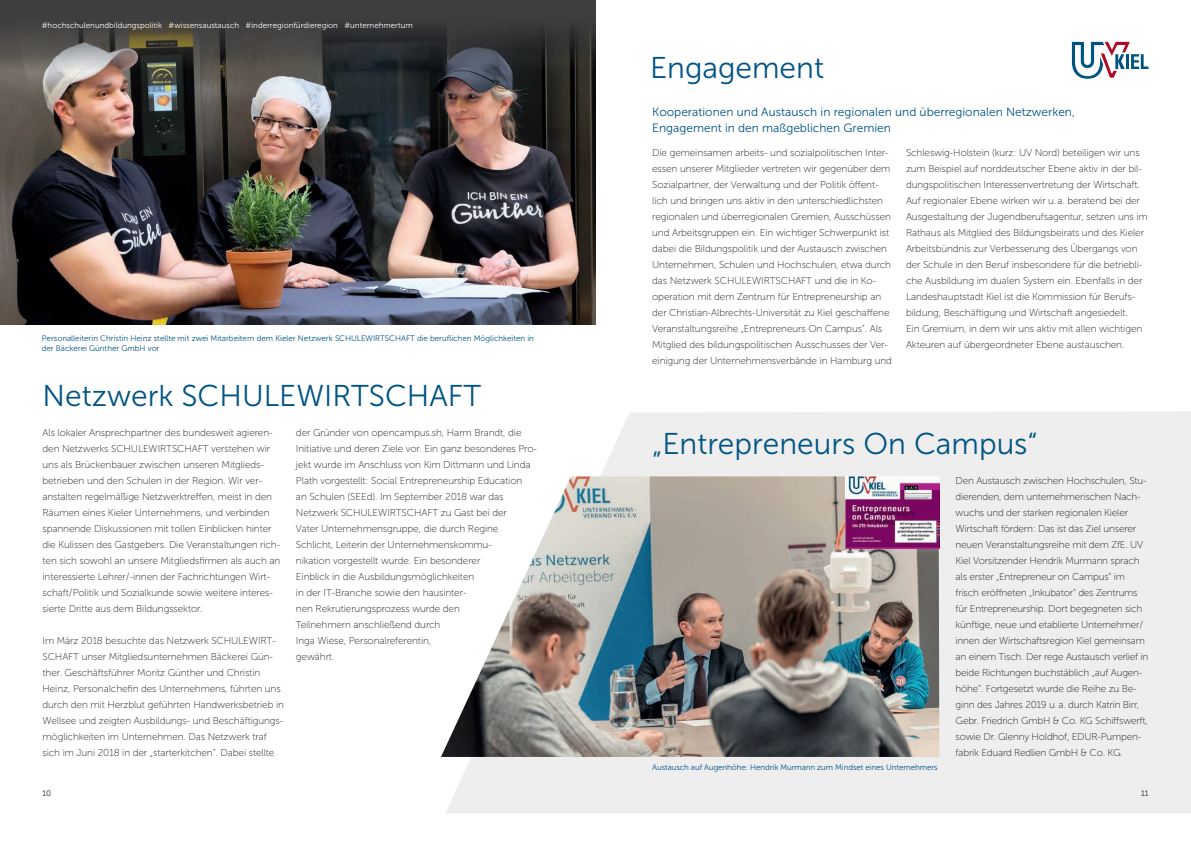
<style>
.page{position:relative;width:1191px;height:842px;background:#fff}
.page>*{position:absolute;margin:0;border:0;box-sizing:border-box;transform-origin:0 0}
.t1{font:30px "Museo Sans 300";color:#005484}
.t2{font:12px/16px "Museo Sans 300";color:#005484}
.t3{font:10px/16px "Museo Sans 100";letter-spacing:-.01em;color:#231f20}
.t4{font:8px/9.6px "Museo Sans 300";color:#005484}
.t5{font:8px "Museo Sans 300";color:#fff}
.t6{font:8px "Museo Sans 300";color:#231f20}
</style>
<div class="page">
<svg style="left:446px;top:411px;width:745px;height:403px;background:#efeff0"></svg>
<img style="left:441px;top:476px;width:498px;height:281px">
<img style="left:845px;top:476px;width:94px;height:72px">
<div style="left:0;top:0;width:595px;height:324px;background:#3e3e3f"></div>
<img style="left:0;top:25px;width:595px;height:299px">
<svg style="left:1072px;top:42px;width:76px;height:37px"></svg>
<p class="t5" style="left:42px;top:21px;width:372px">#hochschulenundbildungspolitik #wissensaustausch #inderregionfürdieregion #unternehmertum</p>
<p class="t4" style="left:42px;top:334px;width:493px">Personalleiterin Christin Heinz stellte mit zwei Mitarbeitern dem Kieler Netzwerk SCHULEWIRTSCHAFT die beruflichen Möglichkeiten in der Bäckerei Günther GmbH vor</p>
<h1 class="t1" style="left:43px;top:379px;width:440px">Netzwerk SCHULEWIRTSCHAFT</h1>
<p class="t3" style="left:43px;top:425px;width:239px">Als lokaler Ansprechpartner des bundesweit agieren&shy;den Netzwerks SCHULEWIRTSCHAFT verstehen wir uns als Brückenbauer zwischen unseren Mitglieds&shy;betrieben und den Schulen in der Region. Wir ver&shy;anstalten regelmäßige Netzwerktreffen, meist in den Räumen eines Kieler Unternehmens, und verbinden spannende Diskussionen mit tollen Einblicken hinter die Kulissen des Gastgebers. Die Veranstaltungen rich&shy;ten sich sowohl an unsere Mitgliedsfirmen als auch an interessierte Lehrer/-innen der Fachrichtungen Wirt&shy;schaft/Politik und Sozialkunde sowie weitere interes&shy;sierte Dritte aus dem Bildungssektor.</p>
<p class="t3" style="left:43px;top:633px;width:243px">Im März 2018 besuchte das Netzwerk SCHULEWIRT-SCHAFT unser Mitgliedsunternehmen Bäckerei Gün&shy;ther. Geschäftsführer Moritz Günther und Christin Heinz, Personalchefin des Unternehmens, führten uns durch den mit Herzblut geführten Handwerksbetrieb in Wellsee und zeigten Ausbildungs- und Beschäftigungs&shy;möglichkeiten im Unternehmen. Das Netzwerk traf sich im Juni 2018 in der „starterkitchen“. Dabei stellte</p>
<p class="t3" style="left:296px;top:425px;width:243px">der Gründer von opencampus.sh, Harm Brandt, die Initiative und deren Ziele vor. Ein ganz besonderes Pro&shy;jekt wurde im Anschluss von Kim Dittmann und Linda Plath vorgestellt: Social Entrepreneurship Education<br>an Schulen (SEEd). Im September 2018 war das Netzwerk SCHULEWIRTSCHAFT zu Gast bei der<br>Vater Unternehmensgruppe, die durch Regine Schlicht, Leiterin der Unternehmenskommu-<br>nikation vorgestellt wurde. Ein besonderer<br>Einblick in die Ausbildungsmöglichkeiten<br>in der IT-Branche sowie den hausinter-<br>nen Rekrutierungsprozess wurde den<br>Teilnehmern anschließend durch<br>Inga Wiese, Personalreferentin,<br>gewährt.</p>
<h1 class="t1" style="left:650px;top:52px;width:175px">Engagement</h1>
<p class="t2" style="left:652px;top:104px;width:424px">Kooperationen und Austausch in regionalen und überregionalen Netzwerken,<br>Engagement in den maßgeblichen Gremien</p>
<p class="t3" style="left:652px;top:145px;width:241px">Die gemeinsamen arbeits- und sozialpolitischen Inter&shy;essen unserer Mitglieder vertreten wir gegenüber dem Sozialpartner, der Verwaltung und der Politik öffent&shy;lich und bringen uns aktiv in den unterschiedlichsten regionalen und überregionalen Gremien, Ausschüssen und Arbeitsgruppen ein. Ein wichtiger Schwerpunkt ist dabei die Bildungspolitik und der Austausch zwischen Unternehmen, Schulen und Hochschulen, etwa durch das Netzwerk SCHULEWIRTSCHAFT und die in Ko&shy;operation mit dem Zentrum für Entrepreneurship an der Christian-Albrechts-Universität zu Kiel geschaffene Veranstaltungsreihe „Entrepreneurs On Campus“. Als Mitglied des bildungspolitischen Ausschusses der Ver&shy;einigung der Unternehmensverbände in Hamburg und</p>
<p class="t3" style="left:906px;top:145px;width:243px">Schleswig-Holstein (kurz: UV Nord) beteiligen wir uns zum Beispiel auf norddeutscher Ebene aktiv in der bil&shy;dungspolitischen Interessenvertretung der Wirtschaft.<br>Auf regionaler Ebene wirken wir u. a. beratend bei der Ausgestaltung der Jugendberufsagentur, setzen uns im Rathaus als Mitglied des Bildungsbeirats und des Kieler Arbeitsbündnis zur Verbesserung des Übergangs von der Schule in den Beruf insbesondere für die betriebli&shy;che Ausbildung im dualen System ein. Ebenfalls in der Landeshauptstadt Kiel ist die Kommission für Berufs&shy;bildung, Beschäftigung und Wirtschaft angesiedelt.<br>Ein Gremium, in dem wir uns aktiv mit allen wichtigen Akteuren auf übergeordneter Ebene austauschen.</p>
<h1 class="t1" style="left:652px;top:428px;width:387px">„Entrepreneurs On Campus“</h1>
<p class="t4" style="left:652px;top:763px;width:287px">Austausch auf Augenhöhe: Hendrik Murmann zum Mindset eines Unternehmers</p>
<p class="t3" style="left:955px;top:473px;width:194px">Den Austausch zwischen Hochschulen, Stu&shy;dierenden, dem unternehmerischen Nach&shy;wuchs und der starken regionalen Kieler Wirtschaft fördern: Das ist das Ziel unserer neuen Veranstaltungsreihe mit dem ZfE. UV Kiel Vorsitzender Hendrik Murmann sprach als erster „Entrepreneur on Campus“ im frisch eröffneten „Inkubator“ des Zentrums für Entrepreneurship. Dort begegneten sich künftige, neue und etablierte Unternehmer/ innen der Wirtschaftsregion Kiel gemeinsam an einem Tisch. Der rege Austausch verlief in beide Richtungen buchstäblich „auf Augen&shy;höhe“. Fortgesetzt wurde die Reihe zu Be&shy;ginn des Jahres 2019 u. a. durch Katrin Birr, Gebr. Friedrich GmbH &amp; Co. KG Schiffswerft, sowie Dr. Glenny Holdhof, EDUR-Pumpen&shy;fabrik Eduard Redlien GmbH &amp; Co. KG.</p>
<p class="t6" style="left:43px;top:789px;width:10px">10</p>
<p class="t6" style="left:1141px;top:789px;width:9px">11</p>
</div>
